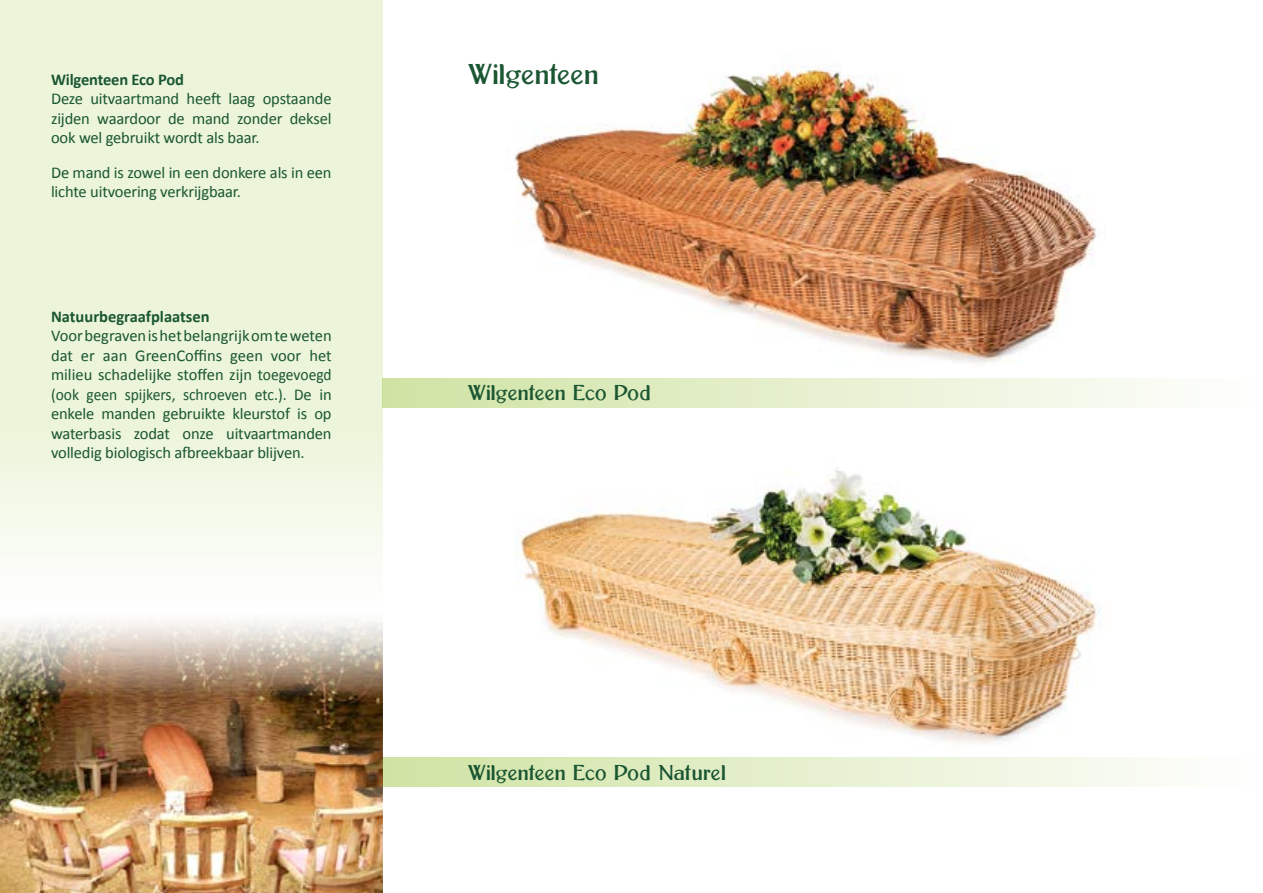
<style>
.page{position:relative;width:1263px;height:893px;background:#fff}
.page>*{position:absolute;margin:0;border:0;box-sizing:border-box;transform-origin:0 0}
.t1{font:24px "Bolton Sans";letter-spacing:-.02em;color:#1a5632}
.t2{font:18px "Bolton Sans";letter-spacing:-.025em;color:#1a5632}
.t3{font:16.5px/19.5px "Calibri";letter-spacing:-.01em;color:#1a5632;text-align:justify}
.t4{font:700 16.5px "Calibri";letter-spacing:-.005em;color:#1a5632}
</style>
<div class="page">
<div style="left:383px;top:757px;width:880px;height:30px;background:linear-gradient(to right,#d0e3a3,#fff)"></div>
<div style="left:383px;top:378px;width:880px;height:30px;background:linear-gradient(to right,#d0e3a3,#fff)"></div>
<img style="left:515px;top:469px;width:586px;height:275px">
<img style="left:515px;top:53px;width:582px;height:311px">
<svg style="left:0;top:0;width:383px;height:559px;background:#edf5dc"></svg>
<img style="left:0;top:621px;width:383px;height:272px">
<p class="t4" style="left:51px;top:69px;width:135px">Wilgenteen Eco Pod</p>
<p class="t3" style="left:51px;top:88px;width:282px">Deze uitvaartmand heeft laag opstaande zijden waardoor de mand zonder deksel ook wel gebruikt wordt als baar.</p>
<p class="t3" style="left:51px;top:162px;width:282px">De mand is zowel in een donkere als in een lichte uitvoering verkrijgbaar.</p>
<p class="t4" style="left:51px;top:306px;width:160px">Natuurbegraafplaatsen</p>
<p class="t3" style="left:51px;top:325px;width:282px">Voor begraven is het belangrijk om te weten dat er aan GreenCoffins geen voor het milieu schadelijke stoffen zijn toegevoegd (ook geen spijkers, schroeven etc.). De in enkele manden gebruikte kleurstof is op waterbasis zodat onze uitvaartmanden volledig biologisch afbreekbaar blijven.</p>
<h1 class="t1" style="left:467px;top:62px;width:133px">Wilgenteen</h1>
<p class="t2" style="left:467px;top:384px;width:185px">Wilgenteen Eco Pod</p>
<p class="t2" style="left:467px;top:763px;width:260px">Wilgenteen Eco Pod Naturel</p>
</div>
